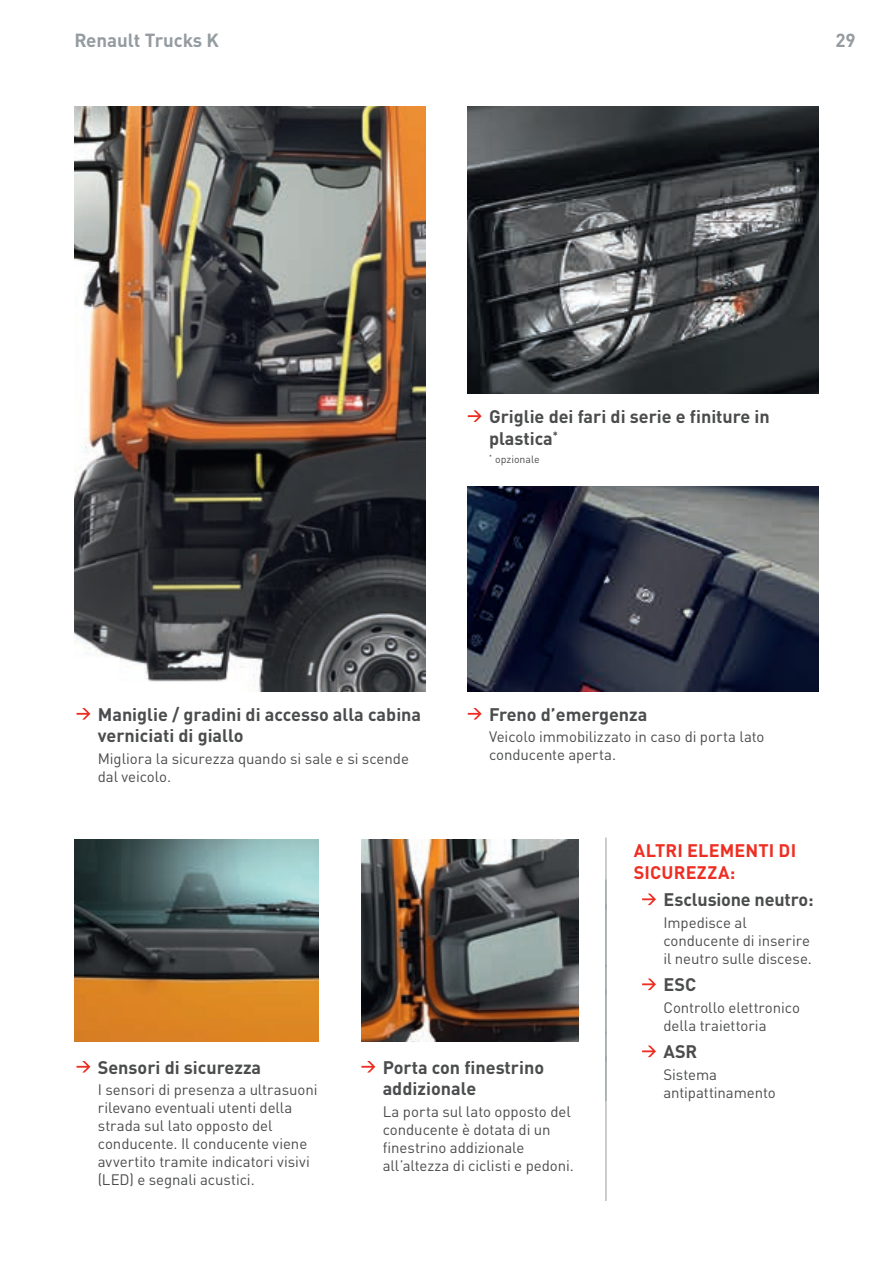
<style>
.page{position:relative;width:893px;height:1263px;background:#fff}
.page>*{position:absolute;margin:0;border:0;box-sizing:border-box;transform-origin:0 0}
.t1{font:700 18.75px "DIN Pro";color:#959ca1}
.t2{font:700 18px/21.6px "DIN Pro";color:#4b4c4d}
.t3{font:700 18px/21.6px "DIN Pro";letter-spacing:.01em;color:#ee2e22}
.t4{font:15px/18px "DIN Pro";letter-spacing:-.005em;color:#4b4c4d}
.t5{font:10.5px "DIN Pro";color:#4b4c4d}
</style>
<div class="page">
<img style="left:468px;top:106px;width:351px;height:287px">
<img style="left:74px;top:106px;width:351px;height:585px">
<img style="left:74px;top:840px;width:245px;height:202px">
<img style="left:361px;top:840px;width:217px;height:202px">
<svg style="left:77px;top:708px;width:13px;height:12px"></svg>
<svg style="left:77px;top:1061px;width:13px;height:11px"></svg>
<svg style="left:468px;top:708px;width:14px;height:12px"></svg>
<svg style="left:468px;top:410px;width:14px;height:12px"></svg>
<svg style="left:361px;top:1061px;width:14px;height:11px"></svg>
<hr style="left:606px;top:837px;width:1px;height:364px;background:#959ca1">
<svg style="left:642px;top:893px;width:14px;height:12px"></svg>
<svg style="left:642px;top:978px;width:14px;height:12px"></svg>
<svg style="left:642px;top:1045px;width:14px;height:12px"></svg>
<img style="left:468px;top:487px;width:351px;height:204px">
<p class="t1" style="left:74px;top:24px;width:146px">Renault Trucks K</p>
<p class="t1" style="left:835px;top:24px;width:22px">29</p>
<p class="t2" style="left:489px;top:404px;width:282px">Griglie dei fari di serie e finiture in plastica<sup>*</sup></p>
<p class="t5" style="left:489px;top:451px;width:52px"><sup>*</sup> opzionale</p>
<p class="t2" style="left:98px;top:701px;width:325px">Maniglie / gradini di accesso alla cabina verniciati di giallo</p>
<p class="t4" style="left:98px;top:748px;width:313px">Migliora la sicurezza quando si sale e si scende dal veicolo.</p>
<p class="t2" style="left:489px;top:701px;width:160px">Freno d’emergenza</p>
<p class="t4" style="left:489px;top:726px;width:277px">Veicolo immobilizzato in caso di porta lato conducente aperta.</p>
<p class="t2" style="left:98px;top:1054px;width:165px">Sensori di sicurezza</p>
<p class="t4" style="left:98px;top:1079px;width:221px">I sensori di presenza a ultrasuoni rilevano eventuali utenti della strada sul lato opposto del conducente. Il conducente viene avvertito tramite indicatori visivi (LED) e segnali acustici.</p>
<p class="t2" style="left:383px;top:1054px;width:163px">Porta con finestrino addizionale</p>
<p class="t4" style="left:383px;top:1101px;width:193px">La porta sul lato opposto del conducente è dotata di un finestrino addizionale all’altezza di ciclisti e pedoni.</p>
<p class="t3" style="left:634px;top:838px;width:164px">ALTRI ELEMENTI DI<br>SICUREZZA:</p>
<p class="t2" style="left:663px;top:887px;width:152px">Esclusione neutro:</p>
<p class="t4" style="left:663px;top:912px;width:150px">Impedisce al conducente di inserire il neutro sulle discese.</p>
<p class="t2" style="left:663px;top:972px;width:34px">ESC</p>
<p class="t4" style="left:663px;top:997px;width:138px">Controllo elettronico della traiettoria</p>
<p class="t2" style="left:663px;top:1039px;width:36px">ASR</p>
<p class="t4" style="left:663px;top:1064px;width:114px">Sistema antipattinamento</p>
</div>
